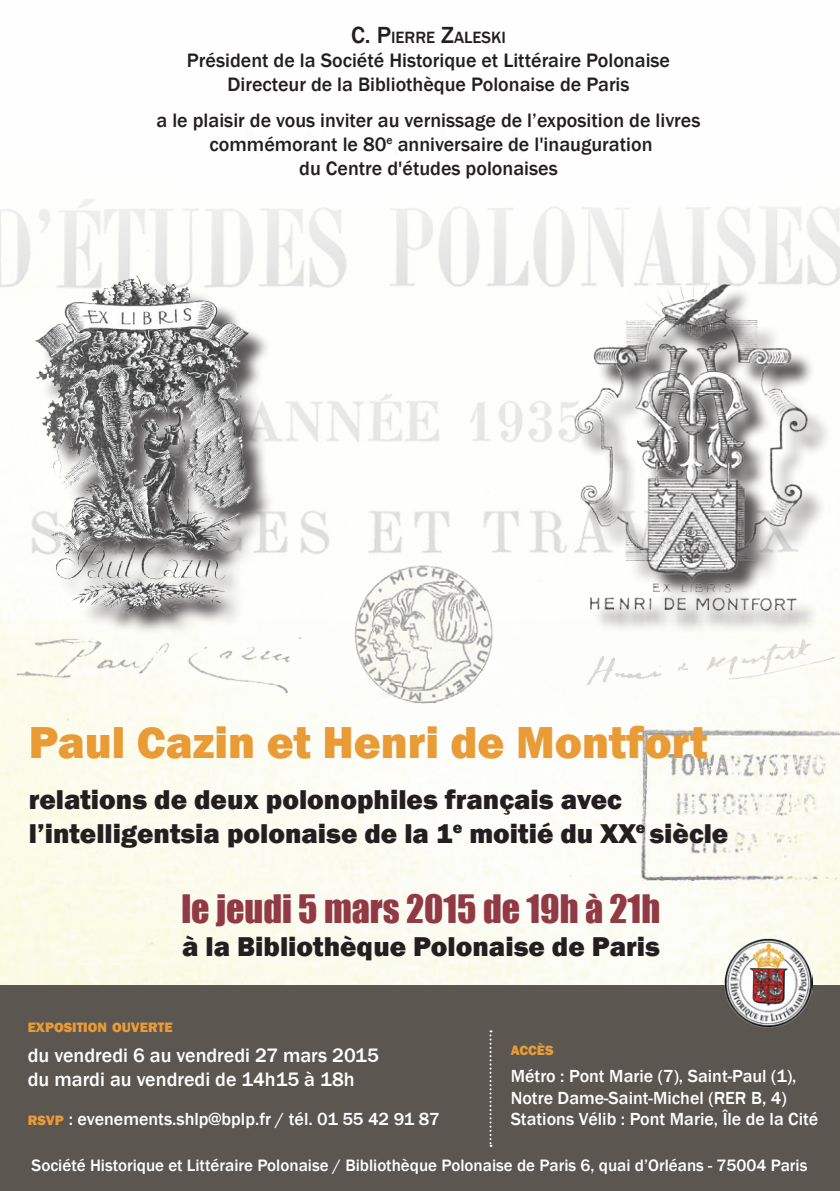
<style>
.page{position:relative;width:840px;height:1191px;background:#fff}
.page>*{position:absolute;margin:0;border:0;box-sizing:border-box;transform-origin:0 0}
.t1{font:800 46px "Franklin Gothic";color:#e99b36}
.t2{font:36px "Impact";color:#913a45}
.t3{font:800 28px/33.6px "Franklin Gothic";color:#231f20}
.t4{font:500 20px "Franklin Gothic";color:#231f20}
.t5{font:500 20px "Franklin Gothic";color:#fff}
.t6{font:500 18px "Franklin Gothic";color:#fff}
.t7{font:500 17px "Franklin Gothic";color:#fff}
.t8{font:500 16.8px "Franklin Gothic";color:#231f20}
.t9{font:800 14px "Franklin Gothic";color:#e99b36}
.s1{font-size:24px}
.s2{font-weight:800;font-size:14px;color:#e99b36}
</style>
<div class="page">
<img style="left:0;top:199px;width:839px;height:786px">
<img style="left:16px;top:631px;width:290px;height:67px">
<img style="left:582px;top:627px;width:257px;height:73px">
<div style="left:0;top:985px;width:839px;height:206px;background:#5b5650"></div>
<img style="left:723px;top:938px;width:88px;height:89px">
<svg style="left:489px;top:1030px;width:2px;height:116px"></svg>
<div style="left:0;top:296px;width:839px;height:323px;background:#fff"></div>
<img style="left:4px;top:245px;width:285px;height:403px">
<div style="left:577px;top:287px;width:254px;height:347px;background:#fefefb"></div>
<img style="left:566px;top:274px;width:258px;height:359px">
<img style="left:323px;top:531px;width:210px;height:202px">
<p class="t8" style="left:351px;top:27px;width:156px"><span class="s1">C. P</span>IERRE <span class="s1">Z</span>ALESKI</p>
<p class="t4" style="left:187px;top:48px;width:484px">Président de la Société Historique et Littéraire Polonaise</p>
<p class="t4" style="left:227px;top:72px;width:403px">Directeur de la Bibliothèque Polonaise de Paris</p>
<p class="t4" style="left:156px;top:108px;width:545px">a le plaisir de vous inviter au vernissage de l’exposition de livres</p>
<p class="t4" style="left:209px;top:132px;width:444px">commémorant le 80<sup>e</sup> anniversaire de l'inauguration</p>
<p class="t4" style="left:299px;top:156px;width:260px">du Centre d'études polonaises</p>
<p class="t1" style="left:29px;top:713px;width:680px">Paul Cazin et Henri de Montfort</p>
<p class="t3" style="left:29px;top:782px;width:700px">relations de deux polonophiles français avec l’intelligentsia polonaise de la 1<sup>e</sup> moitié du XX<sup>e</sup> siècle</p>
<p class="t2" style="left:181px;top:880px;width:480px">le jeudi 5 mars 2015 de 19h à 21h</p>
<p class="t3" style="left:182px;top:930px;width:479px">à la Bibliothèque Polonaise de Paris</p>
<p class="t9" style="left:28px;top:1018px;width:145px">EXPOSITION OUVERTE</p>
<p class="t5" style="left:28px;top:1042px;width:352px">du vendredi 6 au vendredi 27 mars 2015</p>
<p class="t5" style="left:28px;top:1066px;width:328px">du mardi au vendredi de 14h15 à 18h</p>
<p class="t6" style="left:28px;top:1107px;width:413px"><span class="s2">RSVP</span> : evenements.shlp@bplp.fr / tél. 01 55 42 91 87</p>
<p class="t9" style="left:510px;top:1041px;width:44px">ACC ÈS</p>
<p class="t6" style="left:510px;top:1065px;width:287px">Métro : Pont Marie (7), Saint-Paul (1),</p>
<p class="t6" style="left:510px;top:1086px;width:277px">Notre Dame-Saint-Michel (RER B, 4)</p>
<p class="t6" style="left:510px;top:1108px;width:309px">Stations Vélib : Pont Marie, Île de la Cité</p>
<p class="t7" style="left:32px;top:1155px;width:776px">Société Historique et Littéraire Polonaise / Bibliothèque Polonaise de Paris 6, quai d’Orléans - 75004 Paris</p>
</div>
